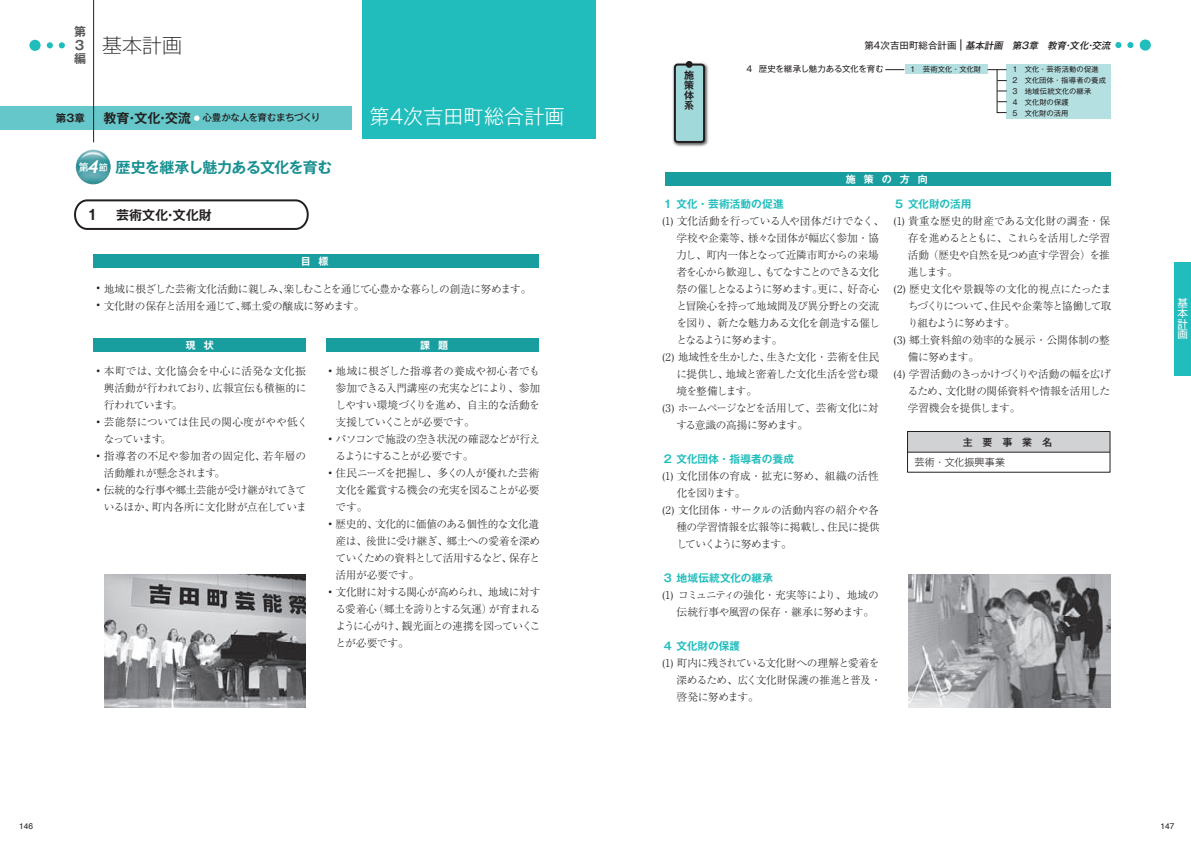
<style>
.page{position:relative;width:1191px;height:842px;background:#fff}
.page>*{position:absolute;margin:0;border:0;box-sizing:border-box;transform-origin:0 0}
.t1{font:300 20px "Gothic MB101 Pr 5";letter-spacing:.01em;color:#fff}
.t2{font:300 expanded 20px "Shin Go Pr 5";color:#231f20}
.t3{font:700 15px "Gothic MB101 Pr 5 De";letter-spacing:-.045em;color:#188f90}
.t4{font:700 14px "Gothic MB101 Pr 5 De";color:#231f20}
.t5{font:700 13px "Gothic MB101 Pr 5 De";color:#231f20}
.t6{font:700 12.6px "Gothic MB101 Pr 5 De";color:#57585a}
.t7{font:700 12px "Gothic MB101 Pr 5 De";color:#57585a}
.t8{font:300 10.7px/17px "Ryumin Pr 5";letter-spacing:-.04em;color:#231f20}
.t9{font:300 10.7px/17px "Ryumin Pr 5";letter-spacing:-.02em;color:#231f20}
.t10{font:300 10.7px "Ryumin Pr 5";letter-spacing:-.01em;color:#231f20}
.t11{font:700 10.7px "Gothic MB101 Pr 5 De";letter-spacing:.01em;color:#21bdbd}
.t12{font:300 10.7px "Ryumin Pr 5";letter-spacing:-.06em;color:#231f20}
.t13{font:300 10.7px "Ryumin Pr 5";letter-spacing:-.085em;color:#231f20}
.t14{font:300 10.7px "Ryumin Pr 5";letter-spacing:-.07em;color:#231f20}
.t15{font:300 10.7px "Ryumin Pr 5";letter-spacing:.005em;color:#231f20}
.t16{font:300 10.7px "Ryumin Pr 5";letter-spacing:-.005em;color:#231f20}
.t17{font:300 10.7px "Ryumin Pr 5";letter-spacing:-.095em;color:#231f20}
.t18{font:300 10.7px "Ryumin Pr 5";letter-spacing:-.09em;color:#231f20}
.t19{font:300 10.7px "Ryumin Pr 5";letter-spacing:-.125em;color:#231f20}
.t20{font:300 10.7px "Ryumin Pr 5";letter-spacing:-.13em;color:#231f20}
.t21{font:300 10.7px "Ryumin Pr 5";letter-spacing:-.1em;color:#231f20}
.t22{font:10.5px/10.5px "Shin Go Pr 5";color:#fff;text-align:justify}
.t23{font:700 10.5px "Gothic MB101 Pr 5 De";color:#231f20}
.t24{font:700 10px "Gothic MB101 Pr 5 De";letter-spacing:.8em;color:#fff}
.t25{font:500 10px "Gothic MB101 Pr 5";color:#231f20}
.t26{font:300 10px "Gothic MB101 Pr 5";letter-spacing:.02em;color:#231f20}
.t27{font:700 10px/10px "Gothic MB101 Pr 5 De";color:#231f20;text-align:justify}
.t28{font:500 9.5px "Gothic MB101 Pr 5";letter-spacing:-.035em;color:#231f20}
.t29{font:italic 500 9.4px "Gothic MB101 Pr 5";color:#231f20}
.t30{font:8.5px "Gothic MB101 Pr 5";letter-spacing:-.02em;color:#231f20}
.t31{font:8.3px "Helvetica";color:#231f20}
.t32{font:7.3px/11px "Gothic MB101 Pr 5";letter-spacing:.02em;color:#231f20}
.t33{font:3px "Gothic MB101 Pr 5";color:#231f20}
.s1{font-family:"Gothic MB101 Pr 5";font-weight:500;font-size:10px;color:#fff}
.s2{font-family:"Trebuchet";font-style:italic;font-size:18px;color:#fff}
.s3{font-family:"Gothic MB101 Pr 5";font-weight:500;font-size:9.3px;color:#fff}
.s4{font-weight:400;font-style:normal;font-size:9.5px}
</style>
<div class="page">
<div style="left:0;top:106px;width:351px;height:24px;background:#65c7c9"></div>
<div style="left:362px;top:0;width:233px;height:139px;background:#21bdbd"></div>
<img style="left:76px;top:149px;width:35px;height:35px">
<div style="left:93px;top:254px;width:445px;height:14px;background:#199ea0"></div>
<hr style="left:93px;top:0;width:1px;height:142px;background:#231f20">
<svg style="left:74px;top:199px;width:235px;height:31px"></svg>
<div style="left:93px;top:338px;width:212px;height:14px;background:#199ea0"></div>
<div style="left:327px;top:338px;width:212px;height:14px;background:#199ea0"></div>
<div style="left:665px;top:172px;width:445px;height:14px;background:#199ea0"></div>
<div style="left:907px;top:431px;width:203px;height:21px;background:#d1d2d4"></div>
<img style="left:672px;top:61px;width:37px;height:86px">
<div style="left:675px;top:65px;width:29px;height:77px;background:#a1d9db;border-radius:3px"></div>
<div style="left:674px;top:64px;width:31px;height:79px;border:2px solid #231f20;border-radius:3px"></div>
<div style="left:685px;top:61px;width:7px;height:7px;background:#231f20;border-radius:50%"></div>
<div style="left:904px;top:64px;width:83px;height:10px;background:#b5e0e1"></div>
<div style="left:1006px;top:64px;width:104px;height:55px;background:#b5e0e1"></div>
<img style="left:104px;top:574px;width:202px;height:133px">
<img style="left:909px;top:574px;width:201px;height:133px">
<div style="left:907px;top:431px;width:203px;height:42px;border:1px solid #231f20"></div>
<hr style="left:907px;top:452px;width:203px;height:1px;background:#231f20">
<svg style="left:47px;top:42px;width:6px;height:6px"></svg>
<svg style="left:59px;top:42px;width:6px;height:6px"></svg>
<div style="left:29px;top:40px;width:12px;height:11px;background:#21bdbd;border-radius:50%"></div>
<svg style="left:194px;top:115px;width:5px;height:6px"></svg>
<svg style="left:960px;top:39px;width:1px;height:12px"></svg>
<svg style="left:1127px;top:42px;width:6px;height:6px"></svg>
<svg style="left:1115px;top:42px;width:6px;height:6px"></svg>
<div style="left:1139px;top:39px;width:11px;height:12px;background:#21bdbd;border-radius:50%"></div>
<svg style="left:885px;top:69px;width:19px;height:1px"></svg>
<svg style="left:987px;top:69px;width:20px;height:44px"></svg>
<div style="left:1174px;top:262px;width:17px;height:113px;background:#21bdbd"></div>
<p class="t7" style="left:74px;top:21px;width:13px">第</p>
<p class="t6" style="left:75px;top:34px;width:11px">3</p>
<p class="t7" style="left:74px;top:48px;width:13px">編</p>
<h1 class="t2" style="left:102px;top:29px;width:81px">基本計画</h1>
<p class="t23" style="left:56px;top:109px;width:30px">第3章</p>
<p class="t5" style="left:104px;top:107px;width:89px">教育・文化・交流</p>
<h1 class="t1" style="left:369px;top:100px;width:197px">第4次吉田町総合計画</h1>
<h2 class="t3" style="left:79px;top:155px;width:255px"><span class="s1">第</span><span class="s2">4</span><span class="s3">節</span> 歴史を継承し魅力ある文化を育む</h2>
<p class="t28" style="left:202px;top:110px;width:119px">心豊かな人を育むまちづくり</p>
<h3 class="t4" style="left:87px;top:203px;width:12px">1</h3>
<p class="t5" style="left:116px;top:204px;width:97px">芸術文化・文化財</p>
<p class="t24" style="left:301px;top:253px;width:29px">目 標</p>
<p class="t8" style="left:104px;top:279px;width:429px">地域に根ざした芸術文化活動に親しみ、楽しむことを通じて心豊かな暮らしの創造に努めます。文化財の保存と活用を通じて、郷土愛の醸成に努めます。</p>
<p class="t33" style="left:97px;top:286px;width:4px">●</p>
<p class="t33" style="left:97px;top:303px;width:4px">●</p>
<p class="t24" style="left:186px;top:337px;width:29px">現 状</p>
<p class="t9" style="left:104px;top:362px;width:206px">本町では、文化協会を中心に活発な文化振興活動が行われており、広報宣伝も積極的に行われています。<br>芸能祭については住民の関心度がやや低くなっています。<br>指導者の不足や参加者の固定化、若年層の活動離れが懸念されます。<br>伝統的な行事や郷土芸能が受け継がれてきているほか、町内各所に文化財が点在していま</p>
<p class="t33" style="left:97px;top:368px;width:4px">●</p>
<p class="t33" style="left:97px;top:419px;width:4px">●</p>
<p class="t33" style="left:97px;top:453px;width:4px">●</p>
<p class="t33" style="left:97px;top:487px;width:4px">●</p>
<p class="t24" style="left:420px;top:337px;width:29px">課 題</p>
<p class="t8" style="left:336px;top:362px;width:206px">地域に根ざした指導者の養成や初心者でも参加できる入門講座の充実などにより、参加しやすい環境づくりを進め、自主的な活動を支援していくことが必要です。<br>パソコンで施設の空き状況の確認などが行えるようにすることが必要です。<br>住民ニーズを把握し、多くの人が優れた芸術文化を鑑賞する機会の充実を図ることが必要です。<br>歴史的、文化的に価値のある個性的な文化遺産は、後世に受け継ぎ、郷土への愛着を深めていくための資料として活用するなど、保存と活用が必要です。<br>文化財に対する関心が高められ、地域に対する愛着心（郷土を誇りとする気運）が育まれるように心がけ、観光面との連携を図っていくことが必要です。</p>
<p class="t33" style="left:329px;top:368px;width:4px">●</p>
<p class="t33" style="left:329px;top:436px;width:4px">●</p>
<p class="t33" style="left:329px;top:470px;width:4px">●</p>
<p class="t33" style="left:329px;top:521px;width:4px">●</p>
<p class="t33" style="left:329px;top:589px;width:4px">●</p>
<p class="t27" style="left:684px;top:70px;width:11px">施策体系</p>
<p class="t29" style="left:864px;top:37px;width:250px"><span class="s4">第 4 次吉田町総合計画</span> 基本計画　第3章　教育・文化・交流</p>
<p class="t30" style="left:745px;top:62px;width:140px">４歴史を継承し魅力ある文化を育む</p>
<p class="t32" style="left:909px;top:63px;width:73px">１ 芸術文化・文化財</p>
<p class="t32" style="left:1011px;top:63px;width:96px">１ 文化・芸術活動の促進<br>2　文化団体・指導者の養成<br>3　地域伝統文化の継承<br>４ 文化財の保護<br>5　文化財の活用</p>
<p class="t24" style="left:846px;top:171px;width:83px">施策の方向</p>
<p class="t11" style="left:662px;top:195px;width:123px">１文化・芸術活動の促進</p>
<p class="t8" style="left:662px;top:212px;width:223px">(1) 文化活動を行っている人や団体だけでなく、</p>
<p class="t8" style="left:676px;top:229px;width:204px">学校や企業等、様々な団体が幅広く参加・協</p>
<p class="t8" style="left:676px;top:246px;width:204px">力し、町内一体となって近隣市町からの来場</p>
<p class="t13" style="left:676px;top:264px;width:204px">者を心から歓迎し、もてなすことのできる文化</p>
<p class="t17" style="left:676px;top:281px;width:205px">祭の催しとなるように努めます。更に、好奇心</p>
<p class="t8" style="left:676px;top:297px;width:205px">と冒険心を持って地域間及び異分野との交流</p>
<p class="t8" style="left:676px;top:314px;width:205px">を図り、新たな魅力ある文化を創造する催し</p>
<p class="t20" style="left:676px;top:332px;width:108px">となるように努めます。</p>
<p class="t14" style="left:662px;top:349px;width:218px">(2) 地域性を生かした、生きた文化・芸術を住民</p>
<p class="t8" style="left:676px;top:365px;width:204px">に提供し、地域と密着した文化生活を営む環</p>
<p class="t13" style="left:676px;top:383px;width:82px">境を整備します。</p>
<p class="t8" style="left:662px;top:399px;width:218px">(3) ホームページなどを活用して、芸術文化に対</p>
<p class="t8" style="left:676px;top:416px;width:133px">する意識の高揚に努めます。</p>
<p class="t11" style="left:662px;top:450px;width:133px">２文化団体・指導者の養成</p>
<p class="t10" style="left:662px;top:468px;width:218px">(1) 文化団体の育成・拡充に努め、組織の活性</p>
<p class="t8" style="left:676px;top:484px;width:71px">化を図ります。</p>
<p class="t15" style="left:662px;top:502px;width:218px">(2) 文化団体・サークルの活動内容の紹介や各</p>
<p class="t8" style="left:676px;top:518px;width:205px">種の学習情報を広報等に掲載し、住民に提供</p>
<p class="t19" style="left:676px;top:536px;width:117px">していくように努めます。</p>
<p class="t11" style="left:662px;top:569px;width:112px">３地域伝統文化の継承</p>
<p class="t8" style="left:676px;top:586px;width:204px;text-indent:-14px">(1) コミュニティの強化・充実等により、地域の伝統行事や風習の保存・継承に努めます。</p>
<p class="t11" style="left:662px;top:637px;width:79px">４文化財の保護</p>
<p class="t8" style="left:676px;top:654px;width:207px;text-indent:-14px">(1) 町内に残されている文化財への理解と愛着を深めるため、広く文化財保護の推進と普及・啓発に努めます。</p>
<p class="t11" style="left:894px;top:195px;width:79px">５文化財の活用</p>
<p class="t16" style="left:894px;top:213px;width:218px">(1) 貴重な歴史的財産である文化財の調査・保</p>
<p class="t12" style="left:908px;top:230px;width:204px">存を進めるとともに、これらを活用した学習</p>
<p class="t8" style="left:908px;top:246px;width:203px">活動（歴史や自然を見つめ直す学習会）を推</p>
<p class="t8" style="left:908px;top:263px;width:51px">進します。</p>
<p class="t10" style="left:894px;top:281px;width:219px">(2) 歴史文化や景観等の文化的視点にたったま</p>
<p class="t18" style="left:908px;top:298px;width:205px">ちづくりについて、住民や企業等と協働して取</p>
<p class="t21" style="left:908px;top:315px;width:109px">り組むように努めます。</p>
<p class="t10" style="left:894px;top:332px;width:217px">(3) 郷土資料館の効率的な展示・公開体制の整</p>
<p class="t8" style="left:908px;top:348px;width:73px">備に努めます。</p>
<p class="t8" style="left:894px;top:365px;width:218px">(4) 学習活動のきっかけづくりや活動の幅を広げ</p>
<p class="t8" style="left:908px;top:382px;width:204px">るため、文化財の関係資料や情報を活用した</p>
<p class="t12" style="left:908px;top:400px;width:114px">学習機会を提供します。</p>
<p class="t25" style="left:962px;top:434px;width:91px">主　要　事　業　名</p>
<p class="t26" style="left:914px;top:454px;width:92px">芸術・文化振興事業</p>
<p class="t22" style="left:1177px;top:297px;width:12px">基本計画</p>
<p class="t31" style="left:19px;top:819px;width:15px">146</p>
<p class="t31" style="left:1160px;top:819px;width:15px">147</p>
</div>
